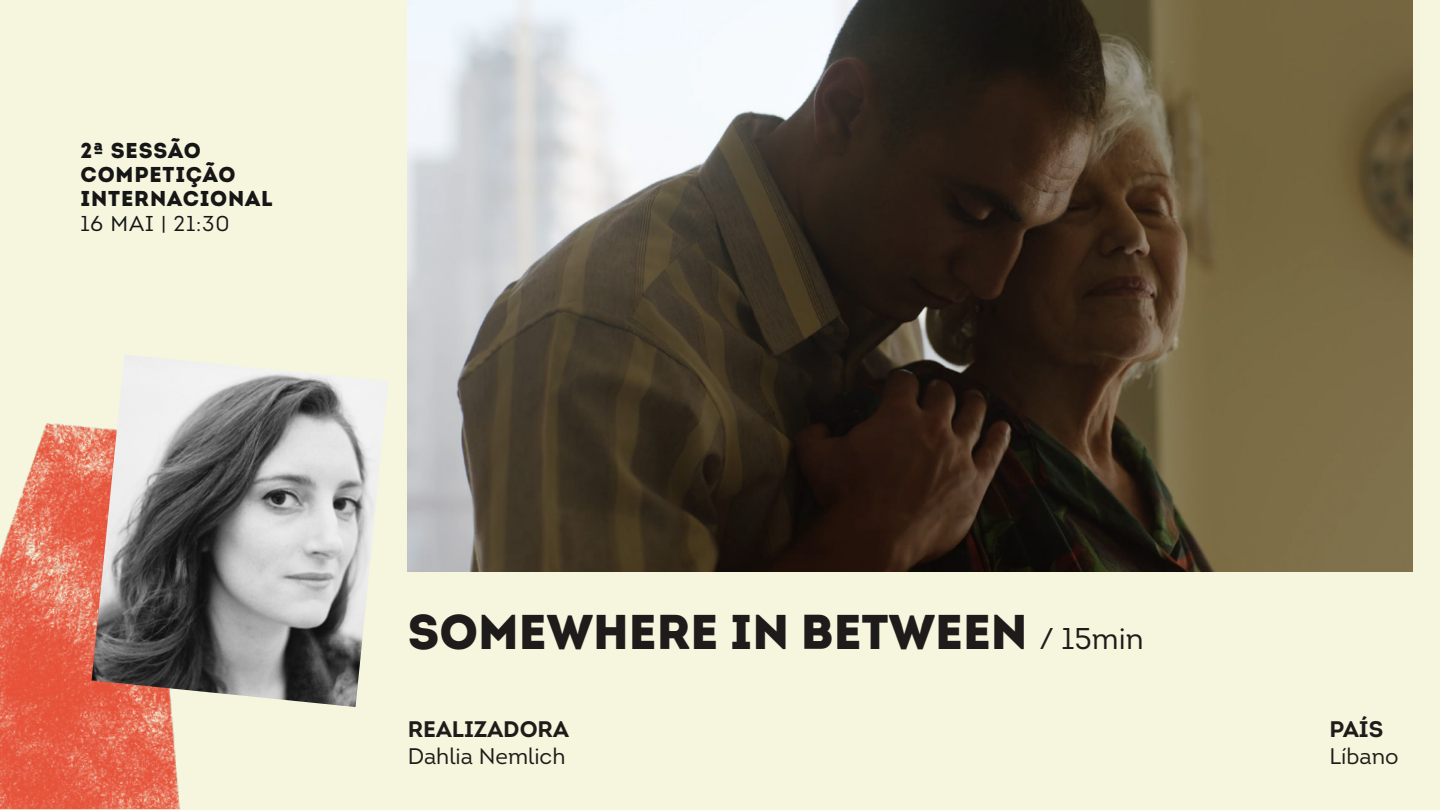
<style>
.page{position:relative;width:1440px;height:810px;background:#f6f6de}
.page>*{position:absolute;margin:0;border:0;box-sizing:border-box;transform-origin:0 0}
.t1{font:900 48.75px "Intro";color:#1d1c1a}
.t2{font:22.5px "Intro";color:#1d1c1a}
.t3{font:700 22.5px "Intro";color:#1d1c1a}
.t4{font:900 21.52px/24px "Intro";letter-spacing:.04em;color:#161616}
.t5{font:21.52px "Intro";letter-spacing:.04em;color:#161616}
.s1{font-weight:400;font-size:30px}
</style>
<div class="page">
<img style="left:0;top:423px;width:180px;height:386px">
<img style="left:92px;top:355px;width:296px;height:352px">
<img style="left:408px;top:0;width:1005px;height:572px">
<p class="t4" style="left:80px;top:138px;width:194px">2ª SESSÃO<br>COMPETIÇÃO<br>INTERNACIONAL</p>
<p class="t5" style="left:80px;top:211px;width:151px">16 MAI | 21:30</p>
<h1 class="t1" style="left:408px;top:600px;width:738px">SOMEWHERE IN BETWEEN <span class="s1">/ 15min</span></h1>
<p class="t3" style="left:408px;top:715px;width:163px">REALIZADORA</p>
<p class="t2" style="left:408px;top:742px;width:159px">Dahlia Nemlich</p>
<p class="t3" style="left:1329px;top:715px;width:55px">PAÍS</p>
<p class="t2" style="left:1329px;top:742px;width:71px">Líbano</p>
</div>
